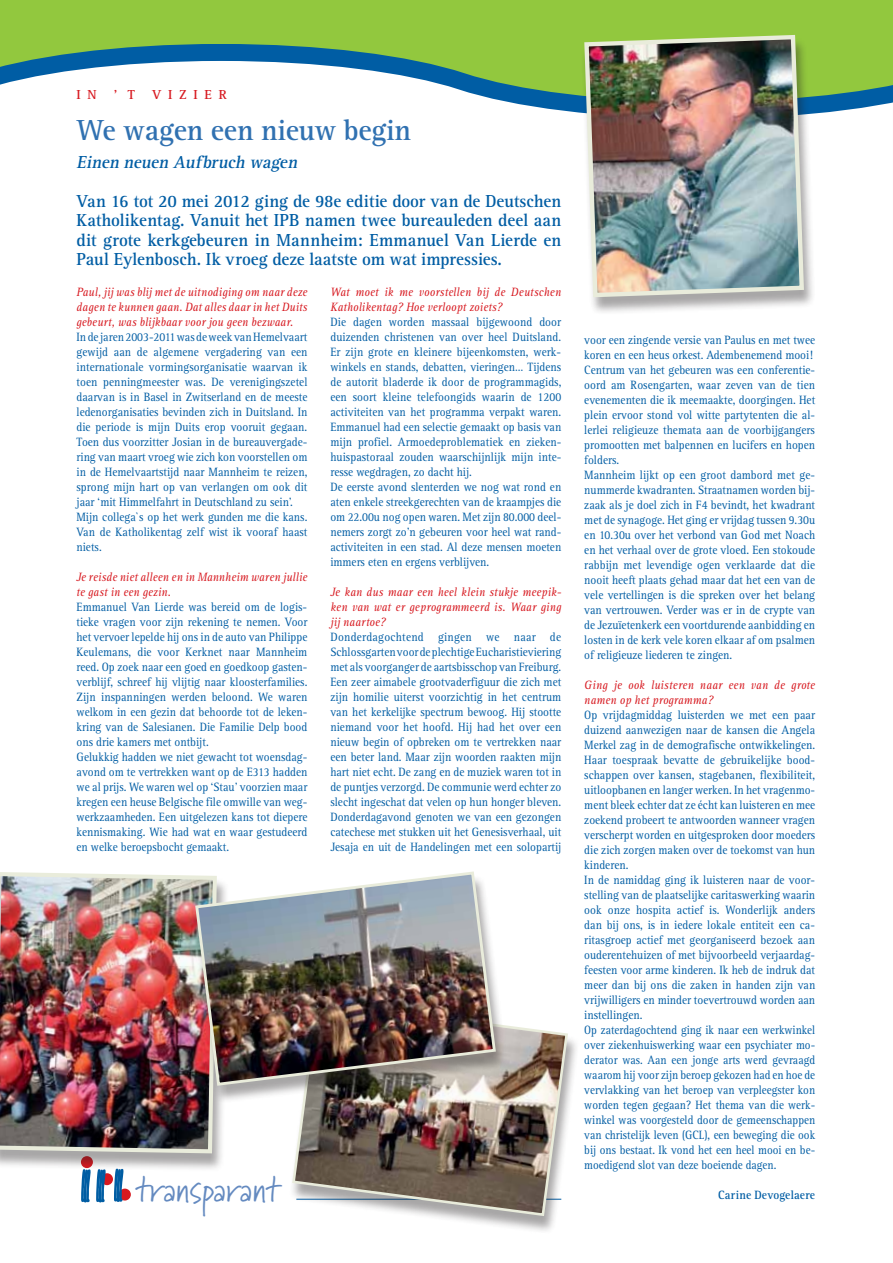
<style>
.page{position:relative;width:893px;height:1263px;background:#fff}
.page>*{position:absolute;margin:0;border:0;box-sizing:border-box;transform-origin:0 0}
.t1{font:35.7px "Marydale";letter-spacing:.01em;color:#648ac0}
.t2{font:700 30px "Rotis Serif";letter-spacing:-.01em;color:#3071b1;scale:.96 1}
.t3{font:700 18px/19.5px "Rotis Serif";letter-spacing:-.005em;color:#005da4;text-align:justify;scale:.95 1}
.t4{font:italic 700 18px "Rotis Serif";color:#005da4;scale:.95 1}
.t5{font:700 13.5px "Rotis Serif";color:#d71920}
.t6{font:12.45px/15px "Rotis Serif";color:#005da4;scale:.91 1}
.t7{font:italic 12.45px/15px "Rotis Serif";letter-spacing:.015em;color:#d71920;scale:.91 1}
.t8{font:700 12.45px "Rotis Serif";letter-spacing:.01em;color:#005da4;scale:.91 1}
</style>
<div class="page">
<div style="left:289px;top:1003px;width:291px;height:231px;background:#231f20;opacity:.4"></div>
<img style="left:291px;top:1003px;width:278px;height:214px">
<div style="left:0;top:0;width:893px;height:44px;background:#92c83e"></div>
<svg style="left:0;top:44px;width:893px;height:70px"></svg>
<div style="left:101px;top:1173px;width:12px;height:12px;background:#d71920;border-radius:50%"></div>
<div style="left:119px;top:1188px;width:12px;height:12px;background:#d71920;border-radius:50%"></div>
<svg style="left:81px;top:1172px;width:25px;height:31px"></svg>
<svg style="left:114px;top:1172px;width:10px;height:30px"></svg>
<div style="left:581px;top:38px;width:235px;height:278px;background:#231f20;opacity:.4"></div>
<img style="left:582px;top:33px;width:224px;height:266px">
<div style="left:0;top:875px;width:229px;height:297px;background:#231f20;opacity:.4"></div>
<img style="left:0;top:872px;width:219px;height:283px">
<div style="left:192px;top:874px;width:316px;height:230px;background:#231f20;opacity:.4"></div>
<img style="left:194px;top:871px;width:303px;height:216px">
<p class="t5" style="left:77px;top:87px;width:22px">I n</p>
<p class="t5" style="left:114px;top:87px;width:23px">' t</p>
<p class="t5" style="left:152px;top:87px;width:76px">Vizier</p>
<h2 class="t2" style="left:77px;top:112px;width:350px">We wagen een nieuw begin</h2>
<h3 class="t4" style="left:77px;top:151px;width:238px">Einen neuen Aufbruch wagen</h3>
<p class="t3" style="left:77px;top:191px;width:512px">Van 16 tot 20 mei 2012 ging de 98e editie door van de Deutschen Katholikentag. Vanuit het IPB namen twee bureauleden deel aan dit grote kerkgebeuren in Mannheim: Emmanuel Van Lierde en Paul Eylenbosch. Ik vroeg deze laatste om wat impressies.</p>
<p class="t7" style="left:77px;top:285px;width:255px;text-align:justify">Paul, jij was blij met de uitnodiging om naar deze dagen te kunnen gaan. Dat alles daar in het Duits gebeurt, was blijkbaar voor jou geen bezwaar.</p>
<p class="t6" style="left:77px;top:330px;width:255px">In de jaren 2003-2011 was de week van Hemelvaart gewijd aan de algemene vergadering van een internationale vormingsorganisatie waarvan ik toen penningmeester was. De verenigingszetel daarvan is in Basel in Zwitserland en de meeste ledenorganisaties bevinden zich in Duitsland. In die periode is mijn Duits erop vooruit gegaan.<br>Toen dus voorzitter Josian in de bureauvergade&shy;ring van maart vroeg wie zich kon voorstellen om in de Hemelvaartstijd naar Mannheim te reizen, sprong mijn hart op van verlangen om ook dit jaar ‘mit Himmelfahrt in Deutschland zu sein’.<br>Mijn collega`s op het werk gunden me die kans.<br>Van de Katholikentag zelf wist ik vooraf haast niets.</p>
<p class="t7" style="left:77px;top:570px;width:255px">Je reisde niet alleen en in Mannheim waren jullie te gast in een gezin.</p>
<p class="t6" style="left:77px;top:600px;width:255px">Emmanuel Van Lierde was bereid om de logis&shy;tieke vragen voor zijn rekening te nemen. Voor het vervoer lepelde hij ons in de auto van Philippe Keulemans, die voor Kerknet naar Mannheim reed. Op zoek naar een goed en goedkoop gasten&shy;verblijf, schreef hij vlijtig naar kloosterfamilies.<br>Zijn inspanningen werden beloond. We waren welkom in een gezin dat behoorde tot de leken&shy;kring van de Salesianen. Die Familie Delp bood ons drie kamers met ontbijt.<br>Gelukkig hadden we niet gewacht tot woensdag&shy;avond om te vertrekken want op de E313 hadden we al prijs. We waren wel op ‘Stau’ voorzien maar kregen een heuse Belgische file omwille van weg&shy;werkzaamheden. Een uitgelezen kans tot diepere kennismaking. Wie had wat en waar gestudeerd en welke beroepsbocht gemaakt.</p>
<p class="t7" style="left:330px;top:285px;width:255px">Wat moet ik me voorstellen bij de Deutschen<br>Katholikentag? Hoe verloopt zoiets?</p>
<p class="t6" style="left:330px;top:315px;width:255px">Die dagen worden massaal bijgewoond door duizenden christenen van over heel Duitsland.<br>Er zijn grote en kleinere bijeenkomsten, werk&shy;winkels en stands, debatten, vieringen… Tijdens de autorit bladerde ik door de programmagids, een soort kleine telefoongids waarin de 1200 activiteiten van het programma verpakt waren.<br>Emmanuel had een selectie gemaakt op basis van mijn profiel. Armoedeproblematiek en zieken&shy;huispastoraal zouden waarschijnlijk mijn inte&shy;resse wegdragen, zo dacht hij.<br>De eerste avond slenterden we nog wat rond en aten enkele streekgerechten van de kraampjes die om 22.00u nog open waren. Met zijn 80.000 deel&shy;nemers zorgt zo’n gebeuren voor heel wat rand&shy;activiteiten in een stad. Al deze mensen moeten immers eten en ergens verblijven.</p>
<p class="t7" style="left:330px;top:585px;width:255px;text-align:justify">Je kan dus maar een heel klein stukje meepik&shy;ken van wat er geprogrammeerd is. Waar ging jij naartoe?</p>
<p class="t6" style="left:330px;top:630px;width:255px;text-align:justify">Donderdagochtend gingen we naar de Schlossgarten voor de plechtige Eucharistieviering met als voorganger de aartsbisschop van Freiburg.<br>Een zeer aimabele grootvaderfiguur die zich met zijn homilie uiterst voorzichtig in het centrum van het kerkelijke spectrum bewoog. Hij stootte niemand voor het hoofd. Hij had het over een nieuw begin of opbreken om te vertrekken naar een beter land. Maar zijn woorden raakten mijn hart niet echt. De zang en de muziek waren tot in de puntjes verzorgd. De communie werd echter zo slecht ingeschat dat velen op hun honger bleven.<br>Donderdagavond genoten we van een gezongen catechese met stukken uit het Genesisverhaal, uit Jesaja en uit de Handelingen met een solopartij</p>
<h1 class="t1" style="left:135px;top:1167px;width:147px">transparant</h1>
<p class="t6" style="left:584px;top:332px;width:255px">voor een zingende versie van Paulus en met twee koren en een heus orkest. Adembenemend mooi!<br>Centrum van het gebeuren was een conferentie&shy;oord am Rosengarten, waar zeven van de tien evenementen die ik meemaakte, doorgingen. Het plein ervoor stond vol witte partytenten die al&shy;lerlei religieuze themata aan de voorbijgangers promootten met balpennen en lucifers en hopen folders.<br>Mannheim lijkt op een groot dambord met ge&shy;nummerde kwadranten. Straatnamen worden bij&shy;zaak als je doel zich in F4 bevindt, het kwadrant met de synagoge. Het ging er vrijdag tussen 9.30u en 10.30u over het verbond van God met Noach en het verhaal over de grote vloed. Een stokoude rabbijn met levendige ogen verklaarde dat die nooit heeft plaats gehad maar dat het een van de vele vertellingen is die spreken over het belang van vertrouwen. Verder was er in de crypte van de Jezuïetenkerk een voortdurende aanbidding en losten in de kerk vele koren elkaar af om psalmen of religieuze liederen te zingen.</p>
<p class="t7" style="left:584px;top:678px;width:255px">Ging je ook luisteren naar een van de grote namen op het programma?</p>
<p class="t6" style="left:584px;top:708px;width:255px">Op vrijdagmiddag luisterden we met een paar duizend aanwezigen naar de kansen die Angela Merkel zag in de demografische ontwikkelingen.<br>Haar toespraak bevatte de gebruikelijke bood&shy;schappen over kansen, stagebanen, flexibiliteit, uitloopbanen en langer werken. In het vragenmo&shy;ment bleek echter dat ze écht kan luisteren en mee zoekend probeert te antwoorden wanneer vragen verscherpt worden en uitgesproken door moeders die zich zorgen maken over de toekomst van hun kinderen.<br>In de namiddag ging ik luisteren naar de voor&shy;stelling van de plaatselijke caritaswerking waarin ook onze hospita actief is. Wonderlijk anders dan bij ons, is in iedere lokale entiteit een ca&shy;ritasgroep actief met georganiseerd bezoek aan ouderentehuizen of met bijvoorbeeld verjaardag&shy;feesten voor arme kinderen. Ik heb de indruk dat meer dan bij ons die zaken in handen zijn van vrijwilligers en minder toevertrouwd worden aan instellingen.<br>Op zaterdagochtend ging ik naar een werkwinkel over ziekenhuiswerking waar een psychiater mo&shy;derator was. Aan een jonge arts werd gevraagd waarom hij voor zijn beroep gekozen had en hoe de vervlakking van het beroep van verpleegster kon worden tegen gegaan? Het thema van die werk&shy;winkel was voorgesteld door de gemeenschappen van christelijk leven (GCL), een beweging die ook bij ons bestaat. Ik vond het een heel mooi en be&shy;moedigend slot van deze boeiende dagen.</p>
<p class="t8" style="left:718px;top:1187px;width:108px">Carine Devogelaere</p>
</div>
